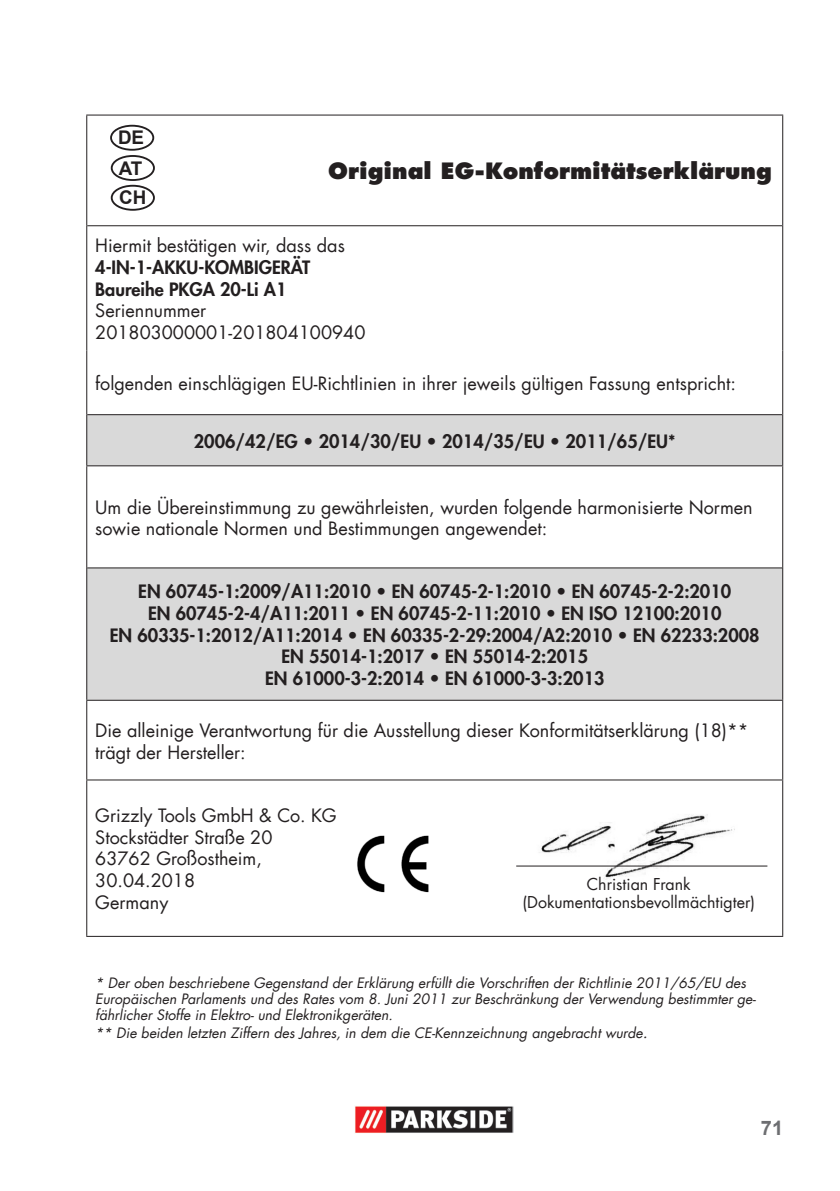
<style>
.page{position:relative;width:840px;height:1191px;background:#fff}
.page>*{position:absolute;margin:0;border:0;box-sizing:border-box;transform-origin:0 0}
.t1{font:800 22px "Futura Com";color:#231f20}
.t2{font:700 20px "Arial";color:#6d6e71}
.t3{font:700 18.8px/30px "Arial";color:#231f20}
.t4{font:18px/21.8px "Futura Com";color:#231f20}
.t5{font:800 18px/21.6px "Futura Com";color:#231f20}
.t6{font:16px/18px "Futura Com";color:#231f20;text-align:center}
.t7{font:italic 14px/16px "Futura Com";color:#231f20}
.s1{font-size:16px}
</style>
<div class="page">
<img style="left:355px;top:1106px;width:158px;height:27px">
<div style="left:110px;top:125px;width:44px;height:26px;border:2px solid #231f20;border-radius:50%"></div>
<div style="left:111px;top:155px;width:44px;height:26px;border:2px solid #231f20;border-radius:50%"></div>
<div style="left:111px;top:185px;width:44px;height:26px;border:2px solid #231f20;border-radius:50%"></div>
<img style="left:529px;top:814px;width:231px;height:66px">
<svg style="left:87px;top:415px;width:694px;height:285px;fill:#d9d9d9"></svg>
<hr style="left:86px;top:226px;width:1px;height:124px;background:#231f20">
<hr style="left:781px;top:226px;width:1px;height:124px;background:#231f20">
<hr style="left:86px;top:350px;width:1px;height:65px;background:#231f20">
<hr style="left:781px;top:350px;width:1px;height:65px;background:#231f20">
<hr style="left:86px;top:415px;width:1px;height:50px;background:#231f20">
<hr style="left:781px;top:415px;width:1px;height:50px;background:#231f20">
<hr style="left:86px;top:465px;width:696px;height:1px;background:#231f20">
<hr style="left:86px;top:466px;width:1px;height:102px;background:#231f20">
<hr style="left:781px;top:466px;width:1px;height:102px;background:#231f20">
<hr style="left:781px;top:568px;width:1px;height:132px;background:#231f20">
<hr style="left:86px;top:700px;width:696px;height:1px;background:#231f20">
<hr style="left:86px;top:701px;width:1px;height:78px;background:#231f20">
<hr style="left:781px;top:701px;width:1px;height:78px;background:#231f20">
<hr style="left:86px;top:779px;width:696px;height:1px;background:#231f20">
<hr style="left:86px;top:780px;width:1px;height:156px;background:#231f20">
<hr style="left:781px;top:780px;width:1px;height:156px;background:#231f20">
<hr style="left:87px;top:414px;width:694px;height:1px;background:#231f20">
<hr style="left:86px;top:115px;width:696px;height:1px;background:#231f20">
<hr style="left:86px;top:116px;width:1px;height:110px;background:#231f20">
<hr style="left:781px;top:116px;width:1px;height:110px;background:#231f20">
<hr style="left:87px;top:225px;width:694px;height:1px;background:#231f20">
<hr style="left:87px;top:567px;width:694px;height:1px;background:#231f20">
<hr style="left:86px;top:568px;width:1px;height:132px;background:#231f20">
<hr style="left:86px;top:936px;width:696px;height:1px;background:#231f20">
<img style="left:357px;top:835px;width:72px;height:58px">
<hr style="left:516px;top:865px;width:251px;height:1px;background:#231f20">
<p class="t3" style="left:118px;top:123px;width:30px">DE<br>AT<br>CH</p>
<p class="t1" style="left:328px;top:161px;width:445px">Original EG-Konformitätserklärung</p>
<p class="t4" style="left:95px;top:236px;width:251px">Hiermit bestätigen wir, dass das</p>
<p class="t5" style="left:95px;top:258px;width:216px">4-IN-1-AKKU-KOMBIGERÄT<br>Baureihe PKGA 20-Li A1</p>
<p class="t4" style="left:95px;top:301px;width:271px">Seriennummer<br>201803000001-201804100940</p>
<p class="t4" style="left:95px;top:374px;width:642px">folgenden einschlägigen EU-Richtlinien in ihrer jeweils gültigen Fassung entspricht:</p>
<p class="t5" style="left:194px;top:431px;width:483px">2006/42/EG • 2014/30/EU • 2014/35/EU • 2011/65/EU*</p>
<p class="t4" style="left:95px;top:497px;width:658px">Um die Übereinstimmung zu gewährleisten, wurden folgende harmonisierte Normen sowie nationale Normen und Bestimmungen angewendet:</p>
<p class="t5" style="left:110px;top:582px;width:651px;text-align:center">EN 60745-1:2009/A11:2010 • EN 60745-2-1:2010 • EN 60745-2-2:2010<br>EN 60745-2-4/A11:2011 • EN 60745-2-11:2010 • EN ISO 12100:2010<br>EN 60335-1:2012/A11:2014 • EN 60335-2-29:2004/A2:2010 • EN 62233:2008<br>EN 55014-1:2017 • EN 55014-2:2015<br>EN 61000-3-2:2014 • EN 61000-3-3:2013</p>
<p class="t4" style="left:95px;top:720px;width:654px">Die alleinige Verantwortung für die Ausstellung dieser Konformitätserklärung (18)** trägt der Hersteller:</p>
<p class="t4" style="left:95px;top:806px;width:242px">Grizzly Tools GmbH &amp; Co. KG<br>Stockstädter Straße 20<br>63762 Großostheim,<br>30.04.2018<br>Germany</p>
<p class="t6" style="left:522px;top:876px;width:234px">Christian Frank (Dokumentationsbevollmächtigter)</p>
<p class="t7" style="left:95px;top:976px;width:662px">* Der oben beschriebene Gegenstand der Erklärung erfüllt die Vorschriften der Richtlinie 2011/65/EU des<br>Europäischen Parlaments und des Rates vom 8. Juni 2011 zur Beschränkung der Verwendung bestimmter ge&shy;fährlicher Stoffe in Elektro- und Elektronikgeräten.</p>
<p class="t7" style="left:95px;top:1026px;width:553px">** Die beiden letzten Ziffern des Jahres, in dem die CE-Kennzeichnung angebracht wurde<span class="s1">.</span></p>
<p class="t2" style="left:760px;top:1116px;width:24px">71</p>
</div>
